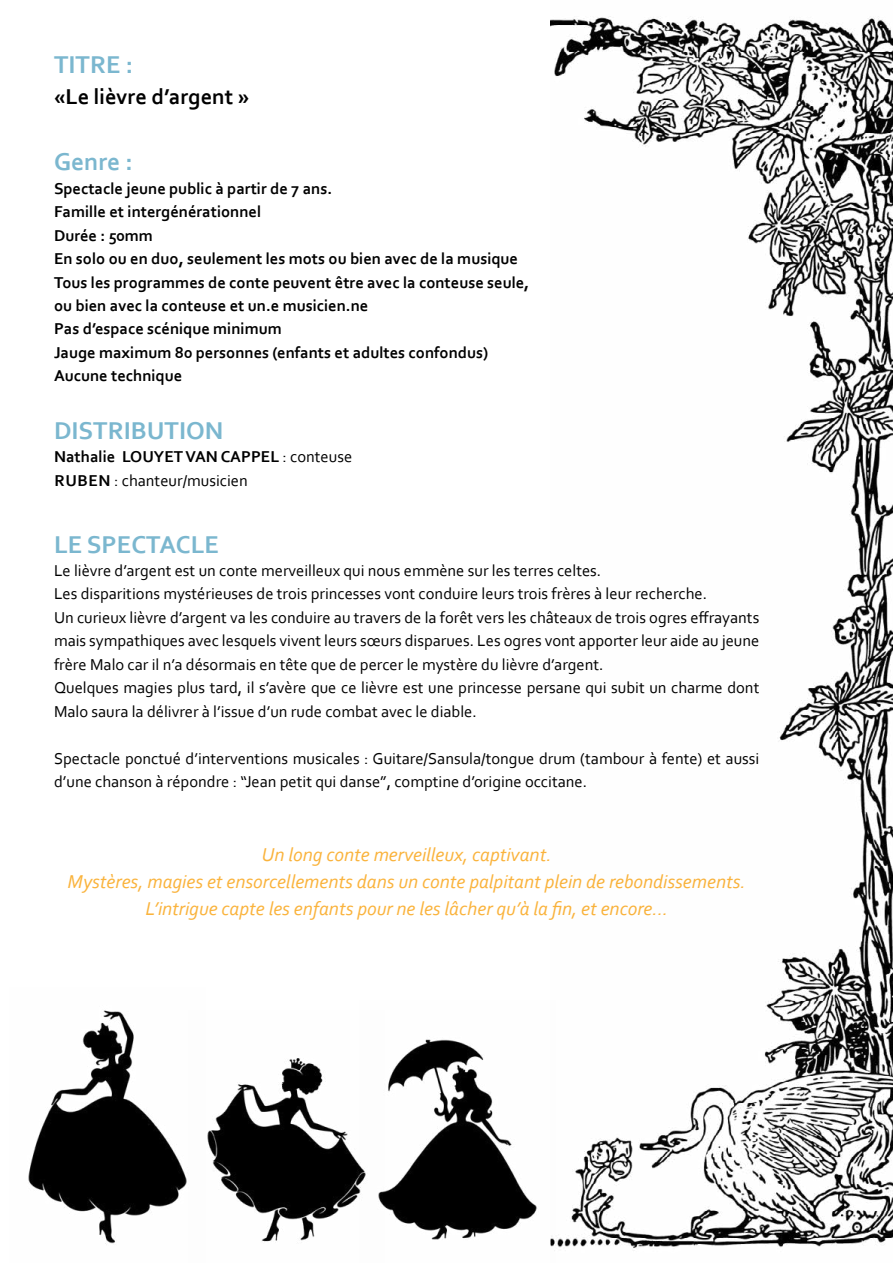
<style>
.page{position:relative;width:893px;height:1263px;background:#fff}
.page>*{position:absolute;margin:0;border:0;box-sizing:border-box;transform-origin:0 0}
.t1{font:700 25.5px "Corbel";color:#7bb7cf}
.t2{font:700 22.5px "Corbel";color:#000}
.t3{font:italic 19.5px/27px "Corbel";color:#fab33c;text-align:center}
.t4{font:16.5px/23.4px "Corbel";color:#000}
.t5{font:700 16.5px/23.4px "Corbel";color:#000}
.s1{font-weight:400}
</style>
<div class="page">
<img style="left:28px;top:1010px;width:159px;height:234px">
<img style="left:207px;top:1058px;width:152px;height:184px">
<img style="left:359px;top:1039px;width:178px;height:201px">
<img style="left:550px;top:16px;width:343px;height:1235px">
<h1 class="t1" style="left:54px;top:49px;width:81px">TITRE :</h1>
<h2 class="t2" style="left:54px;top:82px;width:197px">«Le lièvre d’argent »</h2>
<h1 class="t1" style="left:54px;top:146px;width:81px">Genre :</h1>
<p class="t5" style="left:54px;top:176px;width:477px">Spectacle jeune public à partir de 7 ans.<br>Famille et intergénérationnel<br>Durée : 50mm<br>En solo ou en duo, seulement les mots ou bien avec de la musique Tous les programmes de conte peuvent être avec la conteuse seule, ou bien avec la conteuse et un.e musicien.ne<br>Pas d’espace scénique minimum<br>Jauge maximum 80 personnes (enfants et adultes confondus)<br>Aucune technique</p>
<h1 class="t1" style="left:54px;top:415px;width:171px">DISTRIBUTION</h1>
<p class="t5" style="left:54px;top:445px;width:300px">Nathalie LOUYET VAN CAPPEL <span class="s1">: conteuse<br></span>Ruben</p>
<p class="t4" style="left:114px;top:468px;width:135px">: chanteur/musicien</p>
<h1 class="t1" style="left:54px;top:528px;width:167px">LE SPECTACLE</h1>
<p class="t4" style="left:54px;top:558px;width:707px">Le lièvre d’argent est un conte merveilleux qui nous emmène sur les terres celtes.<br>Les disparitions mystérieuses de trois princesses vont conduire leurs trois frères à leur recherche.<br>Un curieux lièvre d’argent va les conduire au travers de la forêt vers les châteaux de trois ogres effrayants mais sympathiques avec lesquels vivent leurs sœurs disparues. Les ogres vont apporter leur aide au jeune frère Malo car il n’a désormais en tête que de percer le mystère du lièvre d’argent.<br>Quelques magies plus tard, il s’avère que ce lièvre est une princesse persane qui subit un charme dont Malo saura la délivrer à l’issue d’un rude combat avec le diable.</p>
<p class="t4" style="left:54px;top:746px;width:707px">Spectacle ponctué d’interventions musicales : Guitare/Sansula/tongue drum (tambour à fente) et aussi d’une chanson à répondre : “Jean petit qui danse”, comptine d’origine occitane.</p>
<p class="t3" style="left:68px;top:840px;width:679px">Un long conte merveilleux, captivant.<br>Mystères, magies et ensorcellements dans un conte palpitant plein de rebondissements.<br>L’intrigue capte les enfants pour ne les lâcher qu’à la fin, et encore...</p>
</div>
